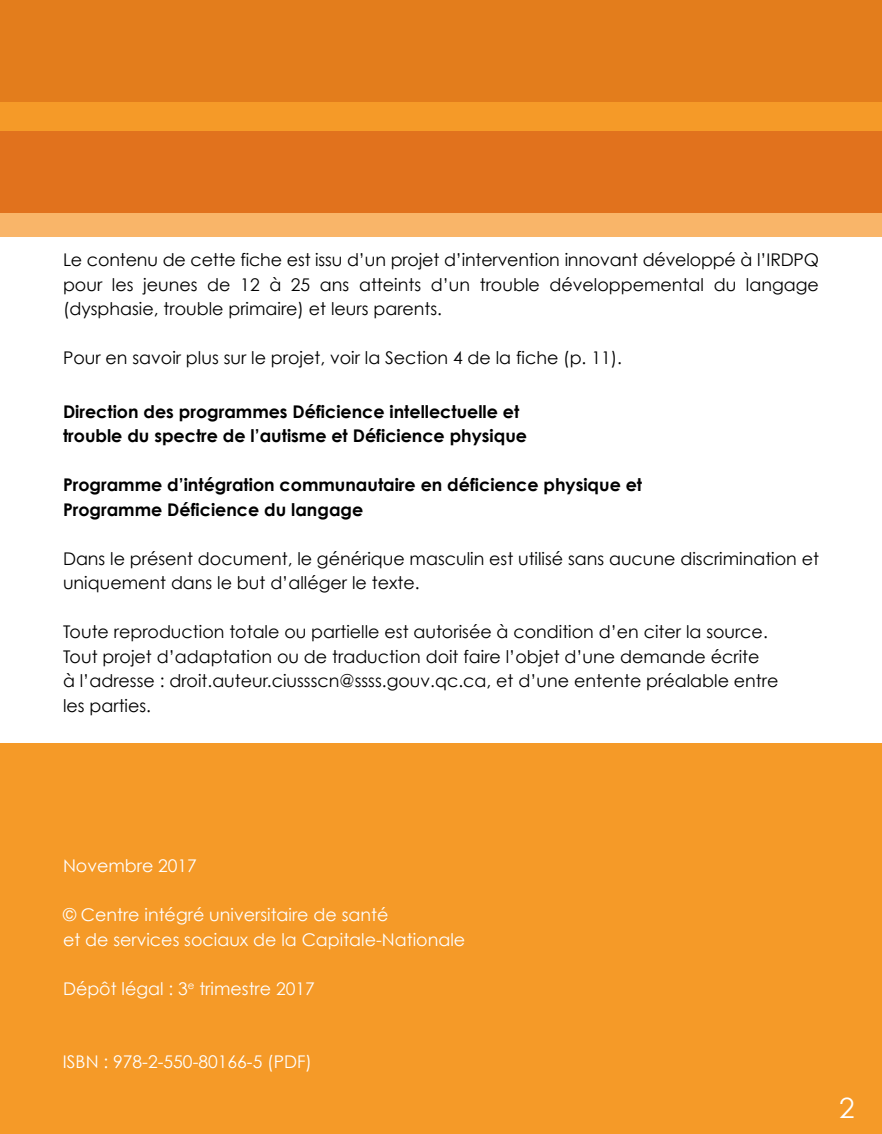
<style>
.page{position:relative;width:882px;height:1134px;background:#fff}
.page>*{position:absolute;margin:0;border:0;box-sizing:border-box;transform-origin:0 0}
.t1{font:28px "Century Gothic";color:#fff}
.t2{font:17.5px/24.5px "Century Gothic";color:#000}
.t3{font:700 17.5px/24.5px "Century Gothic";color:#000}
.t4{font:17.5px/24.5px "Century Gothic";color:#fff}
</style>
<div class="page">
<div style="left:0;top:212px;width:882px;height:24px;background:#f9b569"></div>
<div style="left:0;top:116px;width:882px;height:97px;background:#e1721d"></div>
<div style="left:0;top:743px;width:882px;height:391px;background:#f59a28"></div>
<div style="left:0;top:99px;width:882px;height:31px;background:#f59a28"></div>
<div style="left:0;top:0;width:882px;height:102px;background:#e37d1c"></div>
<p class="t2" style="left:63px;top:247px;width:758px;text-align:justify">Le contenu de cette fiche est issu d’un projet d’intervention innovant développé à l’IRDPQ pour les jeunes de 12 à 25 ans atteints d’un trouble développemental du langage (dysphasie, trouble primaire) et leurs parents.</p>
<p class="t2" style="left:63px;top:345px;width:561px">Pour en savoir plus sur le projet, voir la Section 4 de la fiche (p. 11).</p>
<p class="t3" style="left:63px;top:399px;width:466px">Direction des programmes Déficience intellectuelle et trouble du spectre de l’autisme et Déficience physique</p>
<p class="t3" style="left:63px;top:472px;width:581px">Programme d’intégration communautaire en déficience physique et<br>Programme Déficience du langage</p>
<p class="t2" style="left:63px;top:546px;width:757px">Dans le présent document, le générique masculin est utilisé sans aucune discrimination et uniquement dans le but d’alléger le texte.</p>
<p class="t2" style="left:63px;top:619px;width:717px">Toute reproduction totale ou partielle est autorisée à condition d’en citer la source.<br>Tout projet d’adaptation ou de traduction doit faire l’objet d’une demande écrite<br>à l’adresse : droit.auteur.ciussscn@ssss.gouv.qc.ca, et d’une entente préalable entre les parties.</p>
<p class="t4" style="left:63px;top:854px;width:136px">Novembre 2017</p>
<p class="t4" style="left:63px;top:903px;width:404px">© Centre intégré universitaire de santé<br>et de services sociaux de la Capitale-Nationale</p>
<p class="t4" style="left:63px;top:976px;width:253px">Dépôt légal : 3<sup>e</sup> trimestre 2017</p>
<p class="t4" style="left:63px;top:1050px;width:251px">ISBN : 978-2-550-80166-5 (PDF)</p>
<h1 class="t1" style="left:839px;top:1091px;width:17px">2</h1>
</div>
